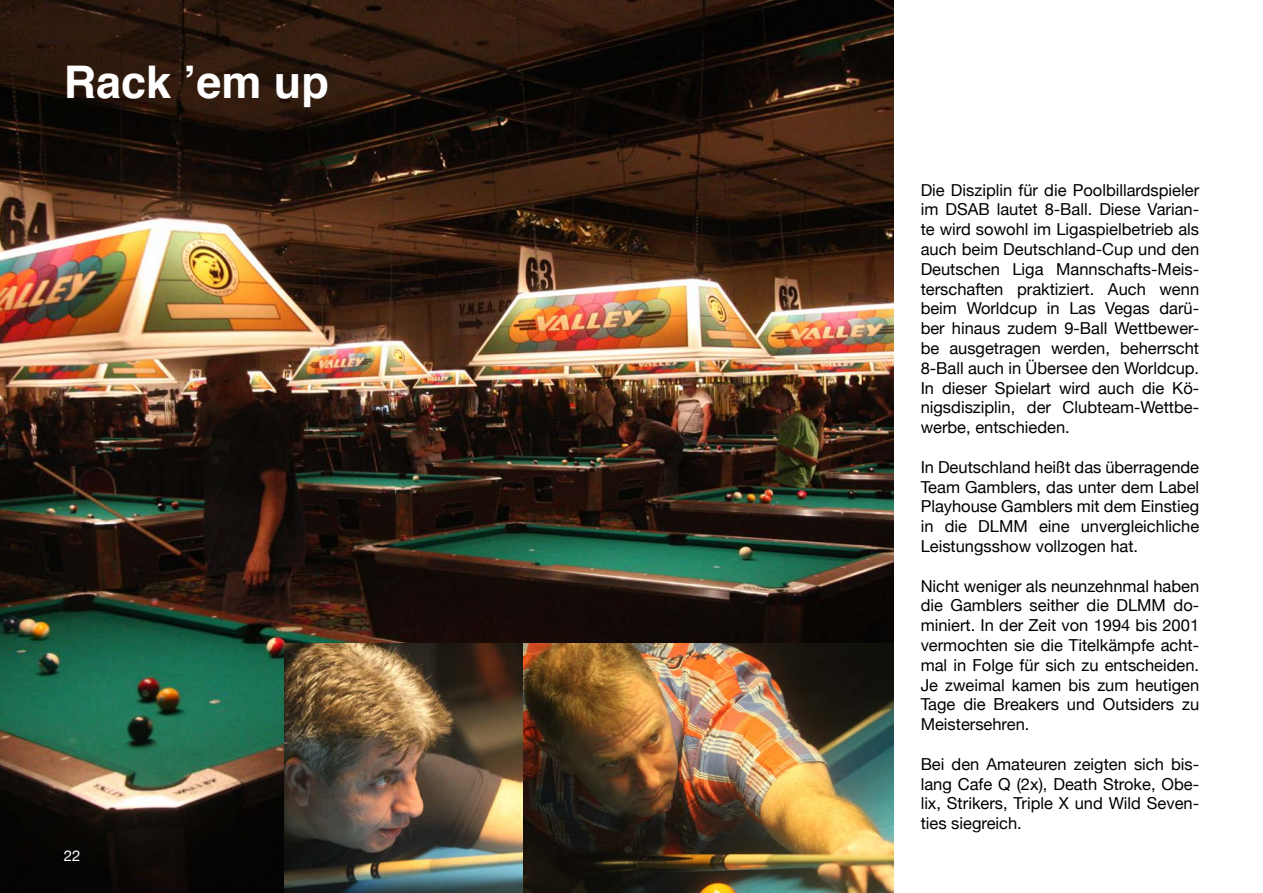
<style>
.page{position:relative;width:1263px;height:893px;background:#fff}
.page>*{position:absolute;margin:0;border:0;box-sizing:border-box;transform-origin:0 0}
.t1{font:700 45px "Helvetica";color:#fff}
.t2{font:16.5px/19.8px "Helvetica Neue";color:#000;text-align:justify}
.t3{font:15px "Helvetica Neue";color:#fff}
</style>
<div class="page">
<hr style="left:1262px;top:0;width:1px;height:893px;background:#fdbe23">
<img style="left:0;top:0;width:893px;height:893px">
<img style="left:522px;top:643px;width:372px;height:250px">
<img style="left:285px;top:643px;width:237px;height:250px">
<h1 class="t1" style="left:64px;top:45px;width:267px">Rack ’em up</h1>
<p class="t3" style="left:64px;top:844px;width:18px">22</p>
<p class="t2" style="left:921px;top:181px;width:280px">Die Disziplin für die Poolbillardspieler im DSAB lautet 8-Ball. Diese Varian&shy;te wird sowohl im Ligaspielbetrieb als auch beim Deutschland-Cup und den Deutschen Liga Mannschafts-Meis&shy;terschaften praktiziert. Auch wenn beim Worldcup in Las Vegas darü&shy;ber hinaus zudem 9-Ball Wettbewer&shy;be ausgetragen werden, beherrscht 8-Ball auch in Übersee den Worldcup.<br>In dieser Spielart wird auch die Kö&shy;nigsdisziplin, der Clubteam-Wettbe&shy;werbe, entschieden.</p>
<p class="t2" style="left:921px;top:458px;width:280px">In Deutschland heißt das überragende Team Gamblers, das unter dem Label Playhouse Gamblers mit dem Einstieg in die DLMM eine unvergleichliche Leistungsshow vollzogen hat.</p>
<p class="t2" style="left:921px;top:577px;width:280px">Nicht weniger als neunzehnmal haben die Gamblers seither die DLMM do&shy;miniert. In der Zeit von 1994 bis 2001 vermochten sie die Titelkämpfe acht&shy;mal in Folge für sich zu entscheiden.<br>Je zweimal kamen bis zum heutigen Tage die Breakers und Outsiders zu Meistersehren.</p>
<p class="t2" style="left:921px;top:755px;width:280px">Bei den Amateuren zeigten sich bis&shy;lang Cafe Q (2x), Death Stroke, Obe&shy;lix, Strikers, Triple X und Wild Seven&shy;ties siegreich.</p>
</div>
